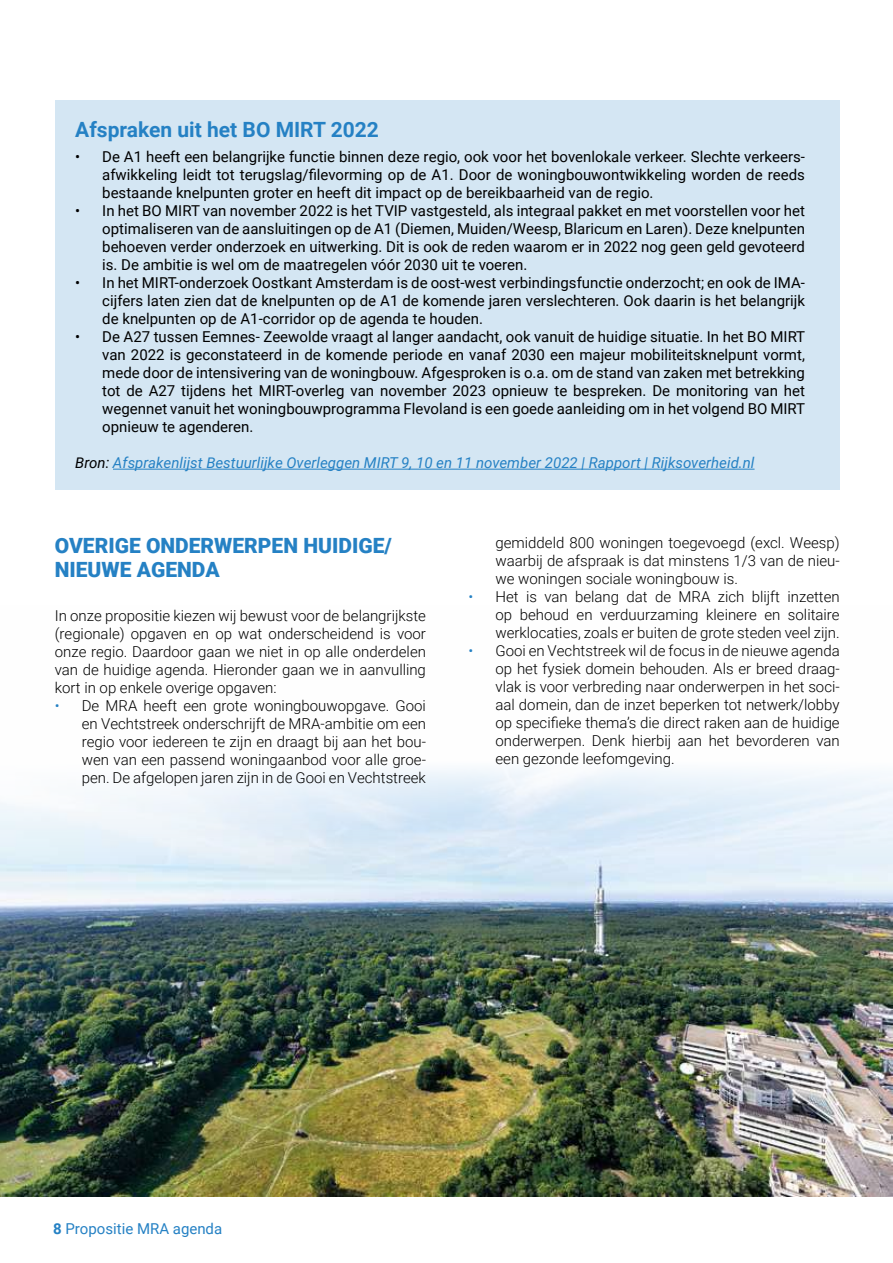
<style>
.page{position:relative;width:893px;height:1263px;background:#fff}
.page>*{position:absolute;margin:0;border:0;box-sizing:border-box;transform-origin:0 0}
.t1{font:900 21px/24px "Roboto";color:#2581c4}
.t2{font:700 21px "Roboto";color:#2581c4}
.t3{font:15px/18px "Roboto";color:#000;text-align:justify}
.t4{font:300 15px/18px "Roboto";color:#000;text-align:justify}
.t5{font:italic 15px "Roboto";color:#2581c4}
.t6{font:15px "Roboto";color:#2581c4}
.s1{color:#000}
.s2{color:#2581c4}
.s3{font-weight:700}
</style>
<div class="page">
<img style="left:0;top:769px;width:893px;height:427px">
<div style="left:55px;top:100px;width:785px;height:390px;background:#d4e6f3"></div>
<hr style="left:113px;top:469px;width:641px;height:1px;background:#2581c4">
<h1 class="t2" style="left:75px;top:115px;width:305px">Afspraken uit het BO MIRT 2022</h1>
<p class="t3" style="left:102px;top:147px;width:704px;text-indent:-27px">• De A1 heeft een belangrijke functie binnen deze regio, ook voor het bovenlokale verkeer. Slechte verkeers&shy;afwikkeling leidt tot terugslag/filevorming op de A1. Door de woningbouwontwikkeling worden de reeds bestaande knelpunten groter en heeft dit impact op de bereikbaarheid van de regio.</p>
<p class="t3" style="left:102px;top:201px;width:704px;text-indent:-27px">• In het BO MIRT van november 2022 is het TVIP vastgesteld, als integraal pakket en met voorstellen voor het optimaliseren van de aansluitingen op de A1 (Diemen, Muiden/Weesp, Blaricum en Laren). Deze knelpunten behoeven verder onderzoek en uitwerking. Dit is ook de reden waarom er in 2022 nog geen geld gevoteerd is. De ambitie is wel om de maatregelen vóór 2030 uit te voeren.</p>
<p class="t3" style="left:102px;top:273px;width:704px;text-indent:-27px">• In het MIRT-onderzoek Oostkant Amsterdam is de oost-west verbindingsfunctie onderzocht; en ook de IMA&shy;cijfers laten zien dat de knelpunten op de A1 de komende jaren verslechteren. Ook daarin is het belangrijk de knelpunten op de A1-corridor op de agenda te houden.</p>
<p class="t3" style="left:102px;top:327px;width:704px;text-indent:-27px">• De A27 tussen Eemnes- Zeewolde vraagt al langer aandacht, ook vanuit de huidige situatie. In het BO MIRT van 2022 is geconstateerd in de komende periode en vanaf 2030 een majeur mobiliteitsknelpunt vormt, mede door de intensivering van de woningbouw. Afgesproken is o.a. om de stand van zaken met betrekking tot de A27 tijdens het MIRT-overleg van november 2023 opnieuw te bespreken. De monitoring van het wegennet vanuit het woningbouwprogramma Flevoland is een goede aanleiding om in het volgend BO MIRT opnieuw te agenderen.</p>
<p class="t5" style="left:75px;top:452px;width:681px"><span class="s1">Bron:</span> Afsprakenlijst Bestuurlijke Overleggen MIRT 9, 10 en 11 november 2022 | Rapport | Rijksoverheid.nl</p>
<h1 class="t1" style="left:55px;top:533px;width:339px">OVERIGE ONDERWERPEN HUIDIGE/<br>NIEUWE AGENDA</h1>
<p class="t4" style="left:55px;top:606px;width:373px">In onze propositie kiezen wij bewust voor de belangrijkste (regionale) opgaven en op wat onderscheidend is voor onze regio. Daardoor gaan we niet in op alle onderdelen van de huidige agenda. Hieronder gaan we in aanvulling kort in op enkele overige opgaven:</p>
<p class="t4" style="left:82px;top:696px;width:346px;text-indent:-27px"><span class="s2">•</span> De MRA heeft een grote woningbouwopgave. Gooi en Vechtstreek onderschrijft de MRA-ambitie om een regio voor iedereen te zijn en draagt bij aan het bou&shy;wen van een passend woningaanbod voor alle groe&shy;pen. De afgelopen jaren zijn in de Gooi en Vechtstreek</p>
<p class="t4" style="left:495px;top:533px;width:346px">gemiddeld 800 woningen toegevoegd (excl. Weesp) waarbij de afspraak is dat minstens 1/3 van de nieu&shy;we woningen sociale woningbouw is.</p>
<p class="t4" style="left:495px;top:587px;width:346px;text-indent:-27px"><span class="s2">•</span> Het is van belang dat de MRA zich blijft inzetten op behoud en verduurzaming kleinere en solitaire werklocaties, zoals er buiten de grote steden veel zijn.</p>
<p class="t4" style="left:495px;top:641px;width:346px;text-indent:-27px"><span class="s2">•</span> Gooi en Vechtstreek wil de focus in de nieuwe agenda op het fysiek domein behouden. Als er breed draag&shy;vlak is voor verbreding naar onderwerpen in het soci&shy;aal domein, dan de inzet beperken tot netwerk/lobby op specifieke thema’s die direct raken aan de huidige onderwerpen. Denk hierbij aan het bevorderen van een gezonde leefomgeving.</p>
<p class="t6" style="left:53px;top:1218px;width:171px"><span class="s3">8</span> Propositie MRA agenda</p>
</div>
